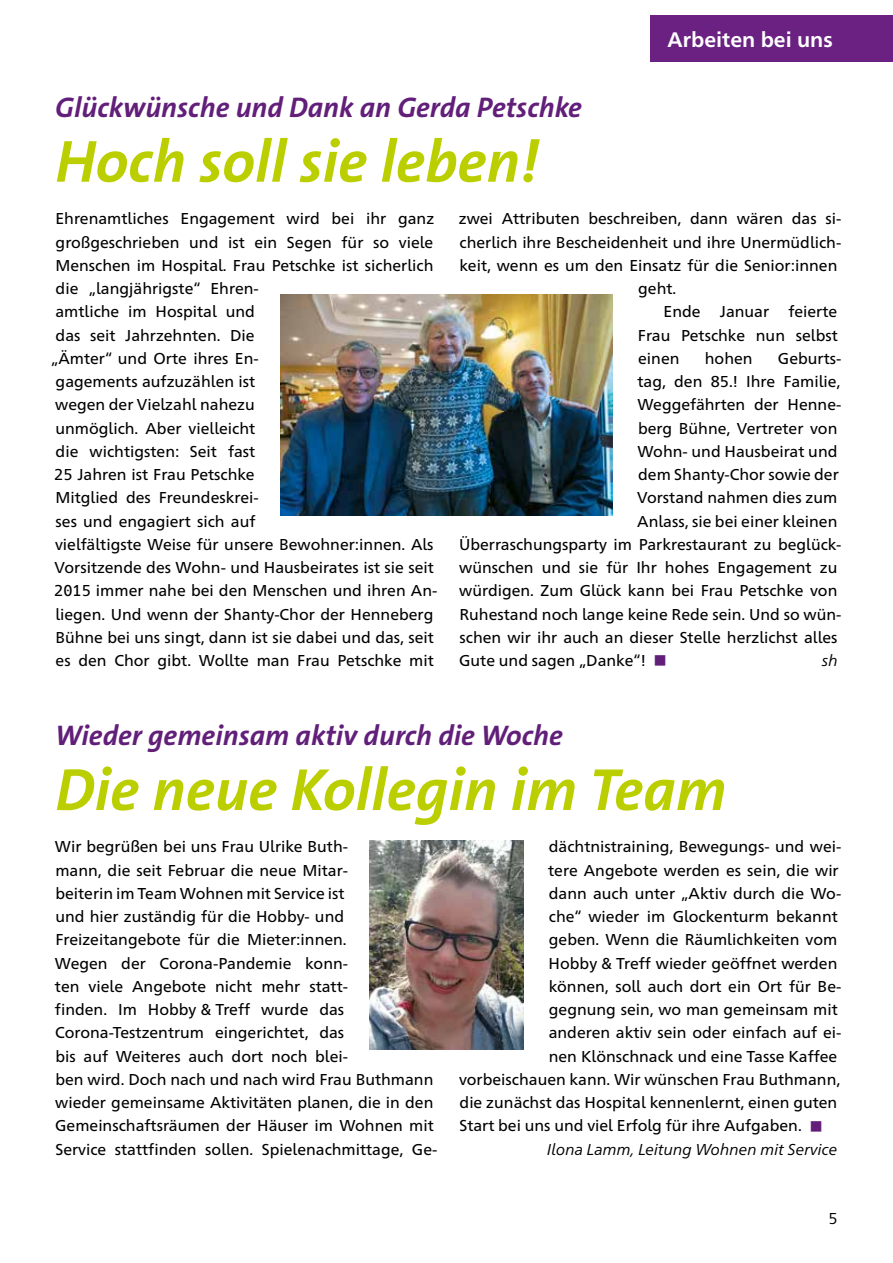
<style>
.page{position:relative;width:893px;height:1263px;background:#fff}
.page>*{position:absolute;margin:0;border:0;box-sizing:border-box;transform-origin:0 0}
.t1{font:italic 700 60px "The Sans C5";color:#bbcf00}
.t2{font:italic 700 28.5px "The Sans C5";color:#621f7a}
.t3{font:700 21px "Frutiger Neue 1450 Pro";color:#fff}
.t4{font:15.75px/23.2px "Frutiger Neue 1450 Pro";color:#000}
.t5{font:italic 15.75px "Frutiger Neue 1450 Pro";color:#000}
.t6{font:15.75px "Frutiger Neue 1450 Pro";color:#000}
.s1{color:#621f7a}
</style>
<div class="page">
<div style="left:651px;top:15px;width:242px;height:47px;background:#6a2182"></div>
<img style="left:281px;top:294px;width:331px;height:221px">
<img style="left:370px;top:841px;width:153px;height:209px">
<h2 class="t2" style="left:55px;top:89px;width:528px">Glückwünsche und Dank an Gerda Petschke</h2>
<h1 class="t1" style="left:55px;top:123px;width:485px">Hoch soll sie leben!</h1>
<h3 class="t3" style="left:668px;top:24px;width:167px">Arbeiten bei uns</h3>
<p class="t4" style="left:51px;top:206px;width:388px">Ehrenamtliches Engagement wird bei ihr ganz großgeschrieben und ist ein Segen für so viele Menschen im Hospital. Frau Petschke ist sicherlich die „langjährigste“ Ehren-<br>amtliche im Hospital und<br>das seit Jahrzehnten. Die<br>„Ämter“ und Orte ihres En-<br>gagements aufzuzählen ist<br>wegen der Vielzahl nahezu<br>unmöglich. Aber vielleicht<br>die wichtigsten: Seit fast<br>25 Jahren ist Frau Petschke<br>Mitglied des Freundeskrei-<br>ses und engagiert sich auf<br>vielfältigste Weise für unsere Bewohner:innen. Als Vorsitzende des Wohn- und Hausbeirates ist sie seit 2015 immer nahe bei den Menschen und ihren An&shy;liegen. Und wenn der Shanty-Chor der Henneberg Bühne bei uns singt, dann ist sie dabei und das, seit es den Chor gibt. Wollte man Frau Petschke mit</p>
<p class="t4" style="left:459px;top:206px;width:384px">zwei Attributen beschreiben, dann wären das si-</p>
<p class="t4" style="left:460px;top:229px;width:383px">cherlich ihre Bescheidenheit und ihre Unermüdlich-</p>
<p class="t4" style="left:459px;top:252px;width:379px">keit, wenn es um den Einsatz für die Senior:innen</p>
<p class="t4" style="left:638px;top:276px;width:40px">geht.</p>
<p class="t4" style="left:663px;top:299px;width:175px">Ende Januar feierte</p>
<p class="t4" style="left:638px;top:322px;width:201px">Frau Petschke nun selbst</p>
<p class="t4" style="left:638px;top:345px;width:43px">einen</p>
<p class="t4" style="left:705px;top:345px;width:49px">hohen</p>
<p class="t4" style="left:778px;top:345px;width:65px">Geburts-</p>
<p class="t4" style="left:637px;top:369px;width:204px">tag, den 85.! Ihre Familie,</p>
<p class="t4" style="left:637px;top:392px;width:205px">Weggefährten der Henne-</p>
<p class="t4" style="left:638px;top:415px;width:201px">berg Bühne, Vertreter von</p>
<p class="t4" style="left:637px;top:438px;width:202px">Wohn- und Hausbeirat und</p>
<p class="t4" style="left:638px;top:462px;width:202px">dem Shanty-Chor sowie der</p>
<p class="t4" style="left:637px;top:485px;width:202px">Vorstand nahmen dies zum</p>
<p class="t4" style="left:637px;top:508px;width:202px">Anlass, sie bei einer kleinen</p>
<p class="t4" style="left:459px;top:531px;width:384px">Überraschungsparty im Parkrestaurant zu beglück-</p>
<p class="t4" style="left:459px;top:555px;width:380px">wünschen und sie für Ihr hohes Engagement zu</p>
<p class="t4" style="left:459px;top:578px;width:380px">würdigen. Zum Glück kann bei Frau Petschke von</p>
<p class="t4" style="left:459px;top:601px;width:384px">Ruhestand noch lange keine Rede sein. Und so wün-</p>
<p class="t4" style="left:460px;top:624px;width:379px">schen wir ihr auch an dieser Stelle herzlichst alles</p>
<p class="t4" style="left:459px;top:648px;width:209px">Gute und sagen „Danke“! <span class="s1">■</span></p>
<p class="t5" style="left:822px;top:649px;width:17px">sh</p>
<h2 class="t2" style="left:55px;top:717px;width:509px">Wieder gemeinsam aktiv durch die Woche</h2>
<h1 class="t1" style="left:55px;top:751px;width:673px">Die neue Kollegin im Team</h1>
<p class="t4" style="left:55px;top:834px;width:384px">Wir begrüßen bei uns Frau Ulrike Buth-<br>mann, die seit Februar die neue Mitar-<br>beiterin im Team Wohnen mit Service ist<br>und hier zuständig für die Hobby- und Freizeitangebote für die Mieter:innen.<br>Wegen der Corona-Pandemie konn-<br>ten viele Angebote nicht mehr statt-<br>finden. Im Hobby &amp; Treff wurde das Corona-Testzentrum eingerichtet, das<br>bis auf Weiteres auch dort noch blei-<br>ben wird. Doch nach und nach wird Frau Buthmann wieder gemeinsame Aktivitäten planen, die in den Gemeinschaftsräumen der Häuser im Wohnen mit Service stattfinden sollen. Spielenachmittage, Ge-</p>
<p class="t4" style="left:549px;top:834px;width:294px">dächtnistraining, Bewegungs- und wei-</p>
<p class="t4" style="left:548px;top:857px;width:292px">tere Angebote werden es sein, die wir</p>
<p class="t4" style="left:549px;top:880px;width:294px">dann auch unter „Aktiv durch die Wo-</p>
<p class="t4" style="left:549px;top:904px;width:290px">che“ wieder im Glockenturm bekannt</p>
<p class="t4" style="left:549px;top:927px;width:290px">geben. Wenn die Räumlichkeiten vom</p>
<p class="t4" style="left:549px;top:950px;width:290px">Hobby &amp; Treff wieder geöffnet werden</p>
<p class="t4" style="left:549px;top:973px;width:294px">können, soll auch dort ein Ort für Be-</p>
<p class="t4" style="left:549px;top:997px;width:290px">gegnung sein, wo man gemeinsam mit</p>
<p class="t4" style="left:549px;top:1020px;width:294px">anderen aktiv sein oder einfach auf ei-</p>
<p class="t4" style="left:549px;top:1043px;width:290px">nen Klönschnack und eine Tasse Kaffee</p>
<p class="t4" style="left:459px;top:1066px;width:383px">vorbeischauen kann. Wir wünschen Frau Buthmann,</p>
<p class="t4" style="left:460px;top:1089px;width:379px">die zunächst das Hospital kennenlernt, einen guten</p>
<p class="t4" style="left:459px;top:1113px;width:365px">Start bei uns und viel Erfolg für ihre Aufgaben. <span class="s1">■</span></p>
<p class="t5" style="left:547px;top:1138px;width:292px">Ilona Lamm, Leitung Wohnen mit Service</p>
<p class="t6" style="left:829px;top:1207px;width:11px">5</p>
</div>
